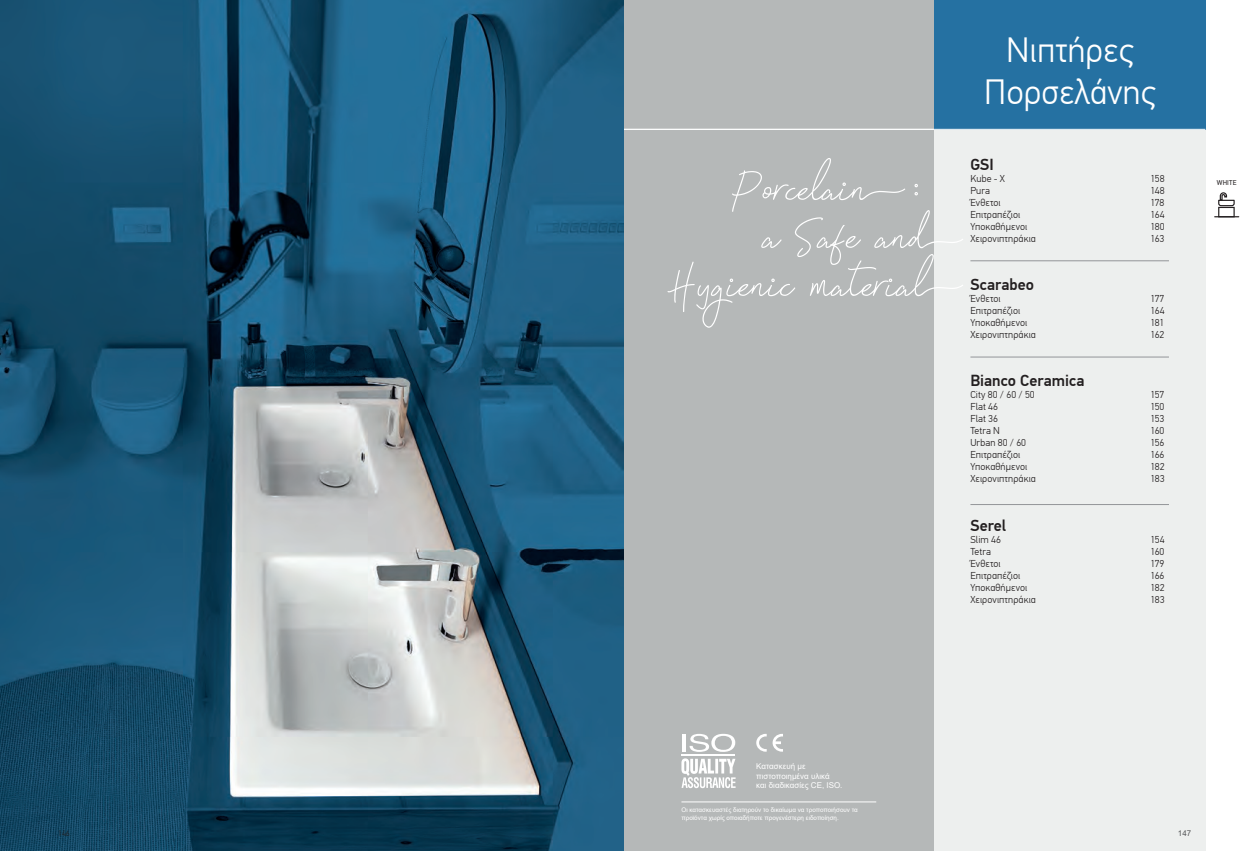
<style>
.page{position:relative;width:1248px;height:851px;background:#fff}
.page>*{position:absolute;margin:0;border:0;box-sizing:border-box;transform-origin:0 0}
.t1{font:60px "Signatura Monoline Script";color:#fff}
.t2{font:300 35px/42px "PF Din Text Pro";color:#fff;text-align:center}
.t3{font:500 16px "PF Din Text Pro";letter-spacing:.005em;color:#231f20}
.t4{font:300 10px "PF Din Text Pro";letter-spacing:.005em;color:#231f20}
.t5{font:8px/9.6px "Arial";color:#fff}
.t6{font:300 8px "PF Din Text Pro";color:#231f20}
.t7{font:8px "Arial";color:#57585a}
.t8{font:7px "PF Din Text Pro";letter-spacing:.03em;color:#231f20}
.t9{font:6.3px/7.6px "Arial";color:#fff}
</style>
<div class="page">
<img style="left:0;top:0;width:624px;height:850px">
<div style="left:933px;top:130px;width:272px;height:720px;background:#edefee"></div>
<hr style="left:970px;top:260px;width:198px;height:1px;background:#939598">
<hr style="left:970px;top:356px;width:198px;height:1px;background:#939598">
<hr style="left:970px;top:504px;width:198px;height:1px;background:#939598">
<div style="left:624px;top:0;width:309px;height:850px;background:#b5b8b8"></div>
<hr style="left:681px;top:801px;width:195px;height:1px;background:#fff">
<svg style="left:756px;top:734px;width:10px;height:17px"></svg>
<svg style="left:772px;top:734px;width:11px;height:17px"></svg>
<hr style="left:682px;top:734px;width:3px;height:17px;background:#fff">
<svg style="left:689px;top:733px;width:46px;height:18px"></svg>
<hr style="left:681px;top:754px;width:54px;height:1px;background:#fff">
<svg style="left:681px;top:758px;width:54px;height:30px"></svg>
<div style="left:933px;top:0;width:272px;height:129px;background:#2571a2"></div>
<hr style="left:624px;top:129px;width:581px;height:1px;background:#fff">
<div style="left:1217px;top:207px;width:17px;height:10px;border:1px solid #231f20"></div>
<svg style="left:1214px;top:216px;width:24px;height:1px"></svg>
<svg style="left:1218px;top:192px;width:17px;height:15px"></svg>
<p class="t6" style="left:58px;top:828px;width:13px">146</p>
<h2 class="t2" style="left:984px;top:30px;width:172px">Nιπτήρες<br>Πορσελάνης</h2>
<h1 class="t1" style="left:732px;top:151px;width:194px">Porcelain:</h1>
<h1 class="t1" style="left:761px;top:199px;width:204px">a Safe and</h1>
<h3 class="t3" style="left:970px;top:155px;width:25px">GSI</h3>
<p class="t4" style="left:970px;top:172px;width:36px">Kube - X</p>
<p class="t4" style="left:1150px;top:172px;width:16px">158</p>
<p class="t4" style="left:970px;top:184px;width:21px">Pura</p>
<p class="t4" style="left:1150px;top:184px;width:16px">148</p>
<p class="t4" style="left:970px;top:196px;width:32px">Ένθετοι</p>
<p class="t4" style="left:1150px;top:196px;width:15px">178</p>
<p class="t4" style="left:970px;top:208px;width:51px">Επιτραπέζιοι</p>
<p class="t4" style="left:1150px;top:208px;width:16px">164</p>
<p class="t4" style="left:970px;top:220px;width:58px">Υποκαθήμενοι</p>
<p class="t4" style="left:1150px;top:220px;width:16px">180</p>
<p class="t4" style="left:970px;top:232px;width:67px">Χειρονιπτηράκια</p>
<p class="t4" style="left:1150px;top:232px;width:15px">163</p>
<h3 class="t3" style="left:970px;top:275px;width:65px">Scarabeo</h3>
<p class="t4" style="left:970px;top:293px;width:32px">Ένθετοι</p>
<p class="t4" style="left:1150px;top:293px;width:15px">177</p>
<p class="t4" style="left:970px;top:305px;width:51px">Επιτραπέζιοι</p>
<p class="t4" style="left:1150px;top:305px;width:16px">164</p>
<p class="t4" style="left:970px;top:317px;width:58px">Υποκαθήμενοι</p>
<p class="t4" style="left:1150px;top:317px;width:15px">181</p>
<p class="t4" style="left:970px;top:329px;width:67px">Χειρονιπτηράκια</p>
<p class="t4" style="left:1150px;top:329px;width:15px">162</p>
<h3 class="t3" style="left:970px;top:371px;width:115px">Bianco Ceramica</h3>
<p class="t4" style="left:970px;top:389px;width:66px">City 80 / 60 / 50</p>
<p class="t4" style="left:1150px;top:389px;width:15px">157</p>
<p class="t4" style="left:970px;top:401px;width:29px">Flat 46</p>
<p class="t4" style="left:1150px;top:401px;width:15px">150</p>
<p class="t4" style="left:970px;top:413px;width:29px">Flat 36</p>
<p class="t4" style="left:1150px;top:413px;width:15px">153</p>
<p class="t4" style="left:970px;top:425px;width:31px">Tetra N</p>
<p class="t4" style="left:1150px;top:425px;width:15px">160</p>
<p class="t4" style="left:970px;top:437px;width:57px">Urban 80 / 60</p>
<p class="t4" style="left:1150px;top:437px;width:15px">156</p>
<p class="t4" style="left:970px;top:449px;width:51px">Επιτραπέζιοι</p>
<p class="t4" style="left:1150px;top:449px;width:15px">166</p>
<p class="t4" style="left:970px;top:461px;width:58px">Υποκαθήμενοι</p>
<p class="t4" style="left:1150px;top:461px;width:15px">182</p>
<p class="t4" style="left:970px;top:473px;width:67px">Χειρονιπτηράκια</p>
<p class="t4" style="left:1150px;top:473px;width:16px">183</p>
<h3 class="t3" style="left:970px;top:515px;width:37px">Serel</h3>
<p class="t4" style="left:970px;top:533px;width:32px">Slim 46</p>
<p class="t4" style="left:1150px;top:533px;width:16px">154</p>
<p class="t4" style="left:970px;top:545px;width:22px">Tetra</p>
<p class="t4" style="left:1150px;top:545px;width:15px">160</p>
<p class="t4" style="left:970px;top:557px;width:32px">Ένθετοι</p>
<p class="t4" style="left:1150px;top:557px;width:15px">179</p>
<p class="t4" style="left:970px;top:569px;width:51px">Επιτραπέζιοι</p>
<p class="t4" style="left:1150px;top:569px;width:15px">166</p>
<p class="t4" style="left:970px;top:581px;width:58px">Υποκαθήμενοι</p>
<p class="t4" style="left:1150px;top:581px;width:15px">182</p>
<p class="t4" style="left:970px;top:593px;width:67px">Χειρονιπτηράκια</p>
<p class="t4" style="left:1150px;top:593px;width:16px">183</p>
<h1 class="t1" style="left:667px;top:247px;width:297px">Hygienic material</h1>
<p class="t8" style="left:1216px;top:178px;width:21px">WHITE</p>
<p class="t5" style="left:756px;top:761px;width:88px">Κατασκευή με πιστοποιημένα υλικά<br>και διαδικασίες CE, ISO.</p>
<p class="t9" style="left:681px;top:805px;width:178px">Οι κατασκευαστές διατηρούν το δικαίωμα να τροποποιήσουν τα προϊόντα χωρίς οποιαδήποτε προγενέστερη ειδοποίηση.</p>
<p class="t7" style="left:1177px;top:827px;width:15px">147</p>
</div>
